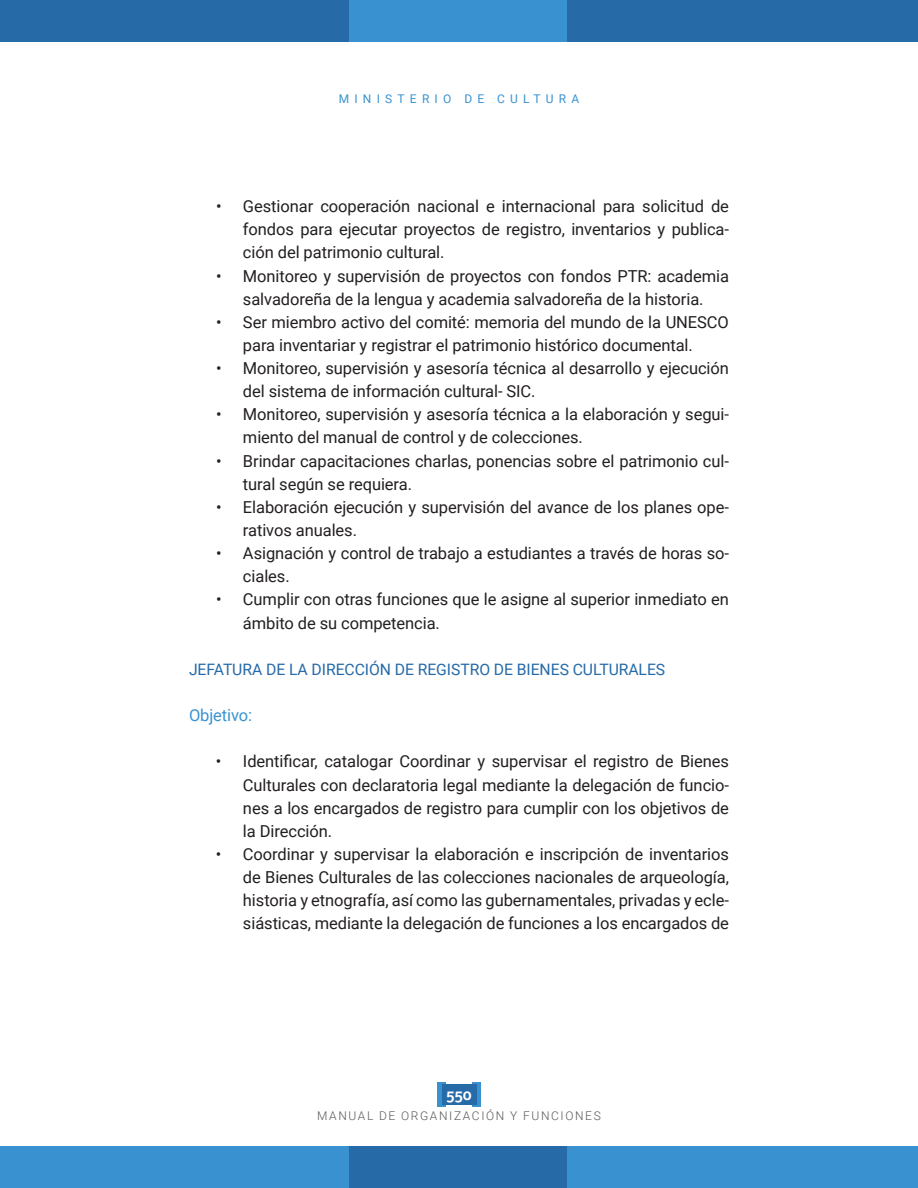
<style>
.page{position:relative;width:918px;height:1188px;background:#fff}
.page>*{position:absolute;margin:0;border:0;box-sizing:border-box;transform-origin:0 0}
.t1{font:16.5px/23.1px "Roboto";letter-spacing:-.005em;color:#231f20}
.t2{font:16.5px "Roboto";letter-spacing:-.005em;color:#3992cf}
.t3{font:15.75px "Roboto";letter-spacing:-.005em;color:#266aa8}
.t4{font:700 15px "Roboto";color:#fff}
.t5{font:300 12px "Roboto";letter-spacing:.135em;color:#57585a}
.t6{font:12px "Roboto";letter-spacing:.435em;color:#3992cf}
</style>
<div class="page">
<svg style="left:472px;top:1082px;width:8px;height:25px"></svg>
<div style="left:438px;top:1082px;width:8px;height:25px;background:#3992cf"></div>
<div style="left:442px;top:1084px;width:34px;height:21px;background:#266aa8"></div>
<div style="left:0;top:1147px;width:918px;height:41px;background:#3992cf"></div>
<div style="left:0;top:0;width:918px;height:41px;background:#266aa8"></div>
<div style="left:349px;top:1147px;width:218px;height:41px;background:#266aa8"></div>
<div style="left:349px;top:0;width:218px;height:41px;background:#3992cf"></div>
<p class="t6" style="left:339px;top:90px;width:242px">MINISTERIO DE CULTURA</p>
<p class="t1" style="left:243px;top:194px;width:488px;text-align:justify;text-indent:-27px">• Gestionar cooperación nacional e internacional para solicitud de fondos para ejecutar proyectos de registro, inventarios y publica&shy;ción del patrimonio cultural.</p>
<p class="t1" style="left:216px;top:264px;width:515px;text-align:center">• Monitoreo y supervisión de proyectos con fondos PTR: academia salvadoreña de la lengua y academia salvadoreña de la historia.</p>
<p class="t1" style="left:216px;top:310px;width:514px;text-align:center">• Ser miembro activo del comité: memoria del mundo de la UNESCO para inventariar y registrar el patrimonio histórico documental.</p>
<p class="t1" style="left:243px;top:356px;width:488px;text-indent:-27px">• Monitoreo, supervisión y asesoría técnica al desarrollo y ejecución del sistema de información cultural- SIC.</p>
<p class="t1" style="left:243px;top:402px;width:488px;text-indent:-27px">• Monitoreo, supervisión y asesoría técnica a la elaboración y segui&shy;miento del manual de control y de colecciones.</p>
<p class="t1" style="left:243px;top:449px;width:488px;text-indent:-27px">• Brindar capacitaciones charlas, ponencias sobre el patrimonio cul&shy;tural según se requiera.</p>
<p class="t1" style="left:243px;top:495px;width:488px;text-indent:-27px">• Elaboración ejecución y supervisión del avance de los planes ope&shy;rativos anuales.</p>
<p class="t1" style="left:243px;top:541px;width:488px;text-indent:-27px">• Asignación y control de trabajo a estudiantes a través de horas so&shy;ciales.</p>
<p class="t1" style="left:243px;top:587px;width:488px;text-indent:-27px">• Cumplir con otras funciones que le asigne al superior inmediato en ámbito de su competencia.</p>
<p class="t3" style="left:189px;top:658px;width:478px">JEFATURA DE LA DIRECCIÓN DE REGISTRO DE BIENES CULTURALES</p>
<p class="t2" style="left:189px;top:704px;width:65px">Objetivo:</p>
<p class="t1" style="left:243px;top:749px;width:488px;text-align:justify;text-indent:-27px">• Identificar, catalogar Coordinar y supervisar el registro de Bienes Culturales con declaratoria legal mediante la delegación de funcio&shy;nes a los encargados de registro para cumplir con los objetivos de la Dirección.</p>
<p class="t1" style="left:243px;top:842px;width:488px;text-align:justify;text-indent:-27px">• Coordinar y supervisar la elaboración e inscripción de inventarios de Bienes Culturales de las colecciones nacionales de arqueología, historia y etnografía, así como las gubernamentales, privadas y ecle&shy;siásticas, mediante la delegación de funciones a los encargados de</p>
<p class="t4" style="left:446px;top:1084px;width:27px">550</p>
<p class="t5" style="left:317px;top:1108px;width:285px">MANUAL DE ORGANIZACIÓN Y FUNCIONES</p>
</div>
